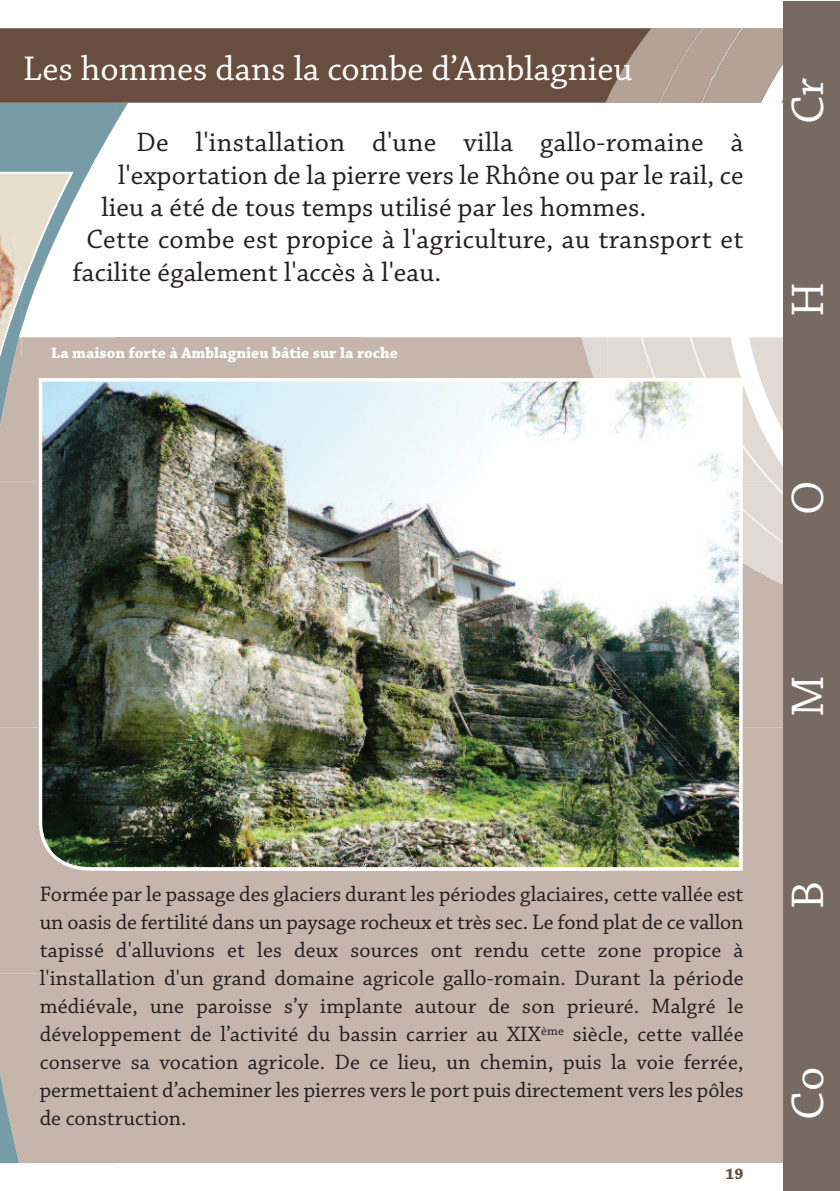
<style>
.page{position:relative;width:840px;height:1191px;background:#fff}
.page>*{position:absolute;margin:0;border:0;box-sizing:border-box;transform-origin:0 0}
.t1{font:48px "Chaparral Pro";color:#fff}
.t2{font:36px "Chaparral Pro";color:#fff}
.t3{font:28px "Chaparral Pro";letter-spacing:.005em;color:#231f20}
.t4{font:22px/28px "Chaparral Pro";letter-spacing:-.005em;color:#231f20;text-align:justify}
.t5{font:700 16px "Chaparral Pro";color:#fff}
.t6{font:700 16px "Chaparral Pro";color:#5d4e4a}
</style>
<div class="page">
<div style="left:0;top:28px;width:572px;height:75px;background:#674e3f"></div>
<img style="left:128px;top:381px;width:479px;height:487px">
<div style="left:116px;top:337px;width:245px;height:41px;background:#c5b5ab"></div>
<hr style="left:361px;top:377px;width:232px;height:1px;background:#c5b5ab">
<hr style="left:361px;top:376px;width:232px;height:1px;background:#c5b5ab">
<hr style="left:361px;top:375px;width:231px;height:1px;background:#c5b5ab">
<hr style="left:361px;top:373px;width:231px;height:2px;background:#c5b5ab">
<hr style="left:361px;top:372px;width:230px;height:1px;background:#c5b5ab">
<hr style="left:361px;top:370px;width:230px;height:2px;background:#c5b5ab">
<hr style="left:361px;top:369px;width:229px;height:1px;background:#c5b5ab">
<hr style="left:361px;top:367px;width:229px;height:2px;background:#c5b5ab">
<hr style="left:361px;top:366px;width:228px;height:1px;background:#c5b5ab">
<hr style="left:361px;top:364px;width:228px;height:2px;background:#c5b5ab">
<hr style="left:361px;top:363px;width:227px;height:1px;background:#c5b5ab">
<hr style="left:361px;top:362px;width:227px;height:1px;background:#c5b5ab">
<hr style="left:361px;top:360px;width:226px;height:2px;background:#c5b5ab">
<hr style="left:361px;top:358px;width:226px;height:2px;background:#c5b5ab">
<hr style="left:361px;top:356px;width:225px;height:2px;background:#c5b5ab">
<hr style="left:361px;top:355px;width:225px;height:1px;background:#c5b5ab">
<hr style="left:361px;top:353px;width:224px;height:2px;background:#c5b5ab">
<hr style="left:361px;top:352px;width:224px;height:1px;background:#c5b5ab">
<hr style="left:361px;top:350px;width:223px;height:2px;background:#c5b5ab">
<hr style="left:361px;top:348px;width:223px;height:2px;background:#c5b5ab">
<hr style="left:361px;top:346px;width:223px;height:2px;background:#c5b5ab">
<hr style="left:361px;top:344px;width:222px;height:2px;background:#c5b5ab">
<hr style="left:361px;top:342px;width:222px;height:2px;background:#c5b5ab">
<hr style="left:361px;top:340px;width:221px;height:2px;background:#c5b5ab">
<hr style="left:361px;top:339px;width:221px;height:1px;background:#c5b5ab">
<hr style="left:361px;top:337px;width:220px;height:2px;background:#c5b5ab">
<svg style="left:572px;top:1px;width:268px;height:726px"></svg>
<div style="left:116px;top:870px;width:245px;height:103px;background:#c5b5ab"></div>
<div style="left:361px;top:870px;width:246px;height:103px;background:#c5b5ab"></div>
<img style="left:607px;top:727px;width:175px;height:246px">
<svg style="left:0;top:103px;width:128px;height:1060px;background:#989891"></svg>
<div style="left:116px;top:973px;width:245px;height:190px;background:#c5b5ab"></div>
<div style="left:361px;top:973px;width:246px;height:190px;background:#c5b5ab"></div>
<div style="left:607px;top:973px;width:204px;height:190px;background:#c5b5ab"></div>
<div style="left:782px;top:2px;width:57px;height:198px;background:#776a62"></div>
<div style="left:782px;top:200px;width:57px;height:198px;background:#776a62"></div>
<div style="left:782px;top:398px;width:57px;height:199px;background:#776a62"></div>
<div style="left:782px;top:597px;width:57px;height:198px;background:#776a62"></div>
<div style="left:782px;top:795px;width:57px;height:199px;background:#776a62"></div>
<div style="left:782px;top:994px;width:57px;height:197px;background:#776a62"></div>
<h2 class="t2" style="left:23px;top:55px;width:610px">Les hommes dans la combe d’Amblagnieu</h2>
<p class="t3" style="left:136px;top:132px;width:608px">De l'installation d'une villa gallo-romaine à</p>
<p class="t3" style="left:118px;top:164px;width:626px">l'exportation de la pierre vers le Rhône ou par le rail, ce</p>
<p class="t3" style="left:101px;top:197px;width:546px">lieu a été de tous temps utilisé par les hommes.</p>
<p class="t3" style="left:86px;top:229px;width:658px">Cette combe est propice à l'agriculture, au transport et</p>
<p class="t3" style="left:72px;top:261px;width:370px">facilite également l'accès à l'eau.</p>
<p class="t5" style="left:51px;top:346px;width:348px">La maison forte à Amblagnieu bâtie sur la roche</p>
<h1 class="t1" style="left:789px;top:124px;width:48px;rotate:-90deg">Cr</h1>
<h1 class="t1" style="left:789px;top:317px;width:37px;rotate:-90deg">H</h1>
<h1 class="t1" style="left:789px;top:515px;width:36px;rotate:-90deg">O</h1>
<h1 class="t1" style="left:789px;top:717px;width:43px;rotate:-90deg">M</h1>
<p class="t4" style="left:40px;top:882px;width:705px">Formée par le passage des glaciers durant les périodes glaciaires, cette vallée est un oasis de fertilité dans un paysage rocheux et très sec. Le fond plat de ce vallon tapissé d'alluvions et les deux sources ont rendu cette zone propice à l'installation d'un grand domaine agricole gallo-romain. Durant la période médiévale, une paroisse s’y implante autour de son prieuré. Malgré le développement de l’activité du bassin carrier au XIX<sup>ème</sup> siècle, cette vallée conserve sa vocation agricole. De ce lieu, un chemin, puis la voie ferrée, permettaient d’acheminer les pierres vers le port puis directement vers les pôles de construction.</p>
<p class="t6" style="left:725px;top:1167px;width:20px">19</p>
<h1 class="t1" style="left:789px;top:908px;width:29px;rotate:-90deg">B</h1>
<h1 class="t1" style="left:789px;top:1119px;width:54px;rotate:-90deg">Co</h1>
</div>
